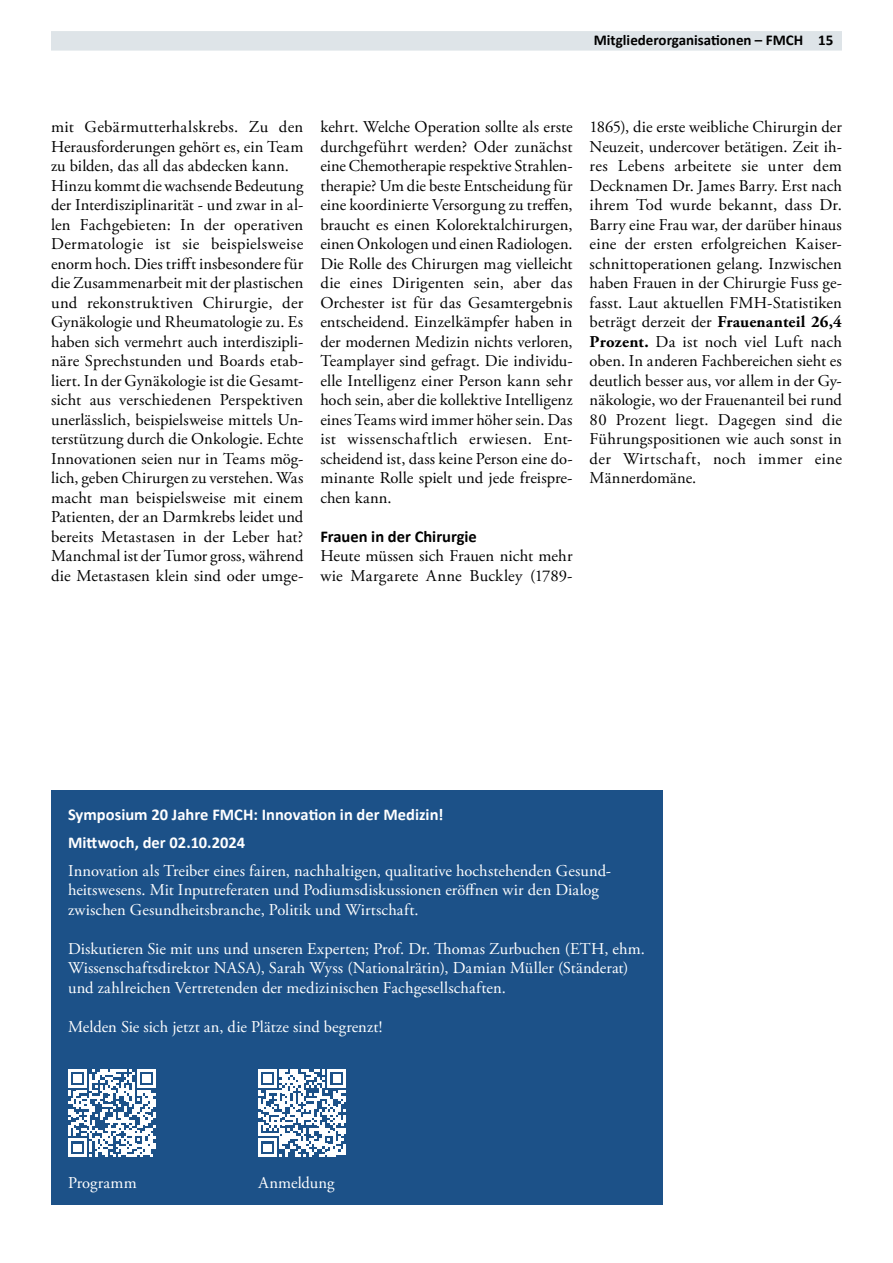
<style>
.page{position:relative;width:893px;height:1263px;background:#fff}
.page>*{position:absolute;margin:0;border:0;box-sizing:border-box;transform-origin:0 0}
.t1{font:16.5px/19.5px "Adobe Garamond Pro";letter-spacing:.005em;color:#000}
.t2{font:16.5px/19.5px "Adobe Garamond Pro";letter-spacing:.005em;color:#fff}
.t3{font:700 16.5px/28px "Calibri";color:#fff}
.t4{font:700 16.5px "Calibri";color:#000}
.t5{font:700 15px "Calibri";color:#000}
.s1{font-weight:700}
</style>
<div class="page">
<div style="left:51px;top:31px;width:791px;height:20px;background:#dee4e8"></div>
<div style="left:51px;top:790px;width:611px;height:415px;background:#1c5188"></div>
<svg style="left:68px;top:1069px;width:88px;height:88px"></svg>
<svg style="left:258px;top:1069px;width:88px;height:88px"></svg>
<p class="t5" style="left:594px;top:30px;width:241px">Mitgliederorganisationen – FMCH 15</p>
<p class="t1" style="left:51px;top:118px;width:254px">mit Gebärmutterhalskrebs. Zu den Herausforderungen gehört es, ein Team zu bilden, das all das abdecken kann.<br>Hinzu kommt die wachsende Bedeutung der Interdisziplinarität - und zwar in al&shy;len Fachgebieten: In der operativen Dermatologie ist sie beispielsweise enorm hoch. Dies trifft insbesondere für die Zusammenarbeit mit der plastischen und rekonstruktiven Chirurgie, der Gynäkologie und Rheumatologie zu. Es haben sich vermehrt auch interdiszipli&shy;näre Sprechstunden und Boards etab&shy;liert. In der Gynäkologie ist die Gesamt&shy;sicht aus verschiedenen Perspektiven unerlässlich, beispielsweise mittels Un&shy;terstützung durch die Onkologie. Echte Innovationen seien nur in Teams mög&shy;lich, geben Chirurgen zu verstehen. Was macht man beispielsweise mit einem Patienten, der an Darmkrebs leidet und bereits Metastasen in der Leber hat?<br>Manchmal ist der Tumor gross, während die Metastasen klein sind oder umge-</p>
<p class="t1" style="left:320px;top:118px;width:254px;text-align:justify">kehrt. Welche Operation sollte als erste durchgeführt werden? Oder zunächst eine Chemotherapie respektive Strahlen&shy;therapie? Um die beste Entscheidung für eine koordinierte Versorgung zu treffen, braucht es einen Kolorektalchirurgen, einen Onkologen und einen Radiologen.<br>Die Rolle des Chirurgen mag vielleicht die eines Dirigenten sein, aber das Orchester ist für das Gesamtergebnis entscheidend. Einzelkämpfer haben in der modernen Medizin nichts verloren, Teamplayer sind gefragt. Die individu&shy;elle Intelligenz einer Person kann sehr hoch sein, aber die kollektive Intelligenz eines Teams wird immer höher sein. Das ist wissenschaftlich erwiesen. Ent&shy;scheidend ist, dass keine Person eine do&shy;minante Rolle spielt und jede freispre&shy;chen kann.</p>
<p class="t4" style="left:320px;top:524px;width:158px">Frauen in der Chirurgie</p>
<p class="t1" style="left:320px;top:547px;width:254px">Heute müssen sich Frauen nicht mehr wie Margarete Anne Buckley (1789-</p>
<p class="t1" style="left:590px;top:118px;width:254px;text-align:justify">1865), die erste weibliche Chirurgin der Neuzeit, undercover betätigen. Zeit ih&shy;res Lebens arbeitete sie unter dem Decknamen Dr. James Barry. Erst nach ihrem Tod wurde bekannt, dass Dr.<br>Barry eine Frau war, der darüber hinaus eine der ersten erfolgreichen Kaiser&shy;schnittoperationen gelang. Inzwischen haben Frauen in der Chirurgie Fuss ge&shy;fasst. Laut aktuellen FMH-Statistiken beträgt derzeit der <span class="s1">Frauenanteil 26,4<br>Prozent.</span> Da ist noch viel Luft nach oben. In anderen Fachbereichen sieht es deutlich besser aus, vor allem in der Gy&shy;näkologie, wo der Frauenanteil bei rund 80 Prozent liegt. Dagegen sind die Führungspositionen wie auch sonst in der Wirtschaft, noch immer eine Männerdomäne.</p>
<p class="t3" style="left:68px;top:799px;width:377px">Symposium 20 Jahre FMCH: Innovation in der Medizin!<br>Mittwoch, der 02.10.2024</p>
<p class="t2" style="left:68px;top:861px;width:545px">Innovation als Treiber eines fairen, nachhaltigen, qualitative hochstehenden Gesund&shy;heitswesens. Mit Inputreferaten und Podiumsdiskussionen eröffnen wir den Dialog zwischen Gesundheitsbranche, Politik und Wirtschaft.</p>
<p class="t2" style="left:68px;top:939px;width:578px">Diskutieren Sie mit uns und unseren Experten; Prof. Dr. Thomas Zurbuchen (ETH, ehm.<br>Wissenschaftsdirektor NASA), Sarah Wyss (Nationalrätin), Damian Müller (Ständerat) und zahlreichen Vertretenden der medizinischen Fachgesellschaften.</p>
<p class="t2" style="left:68px;top:1017px;width:316px">Melden Sie sich jetzt an, die Plätze sind begrenzt!</p>
<p class="t2" style="left:68px;top:1173px;width:70px">Programm</p>
<p class="t2" style="left:259px;top:1173px;width:78px">Anmeldung</p>
</div>
